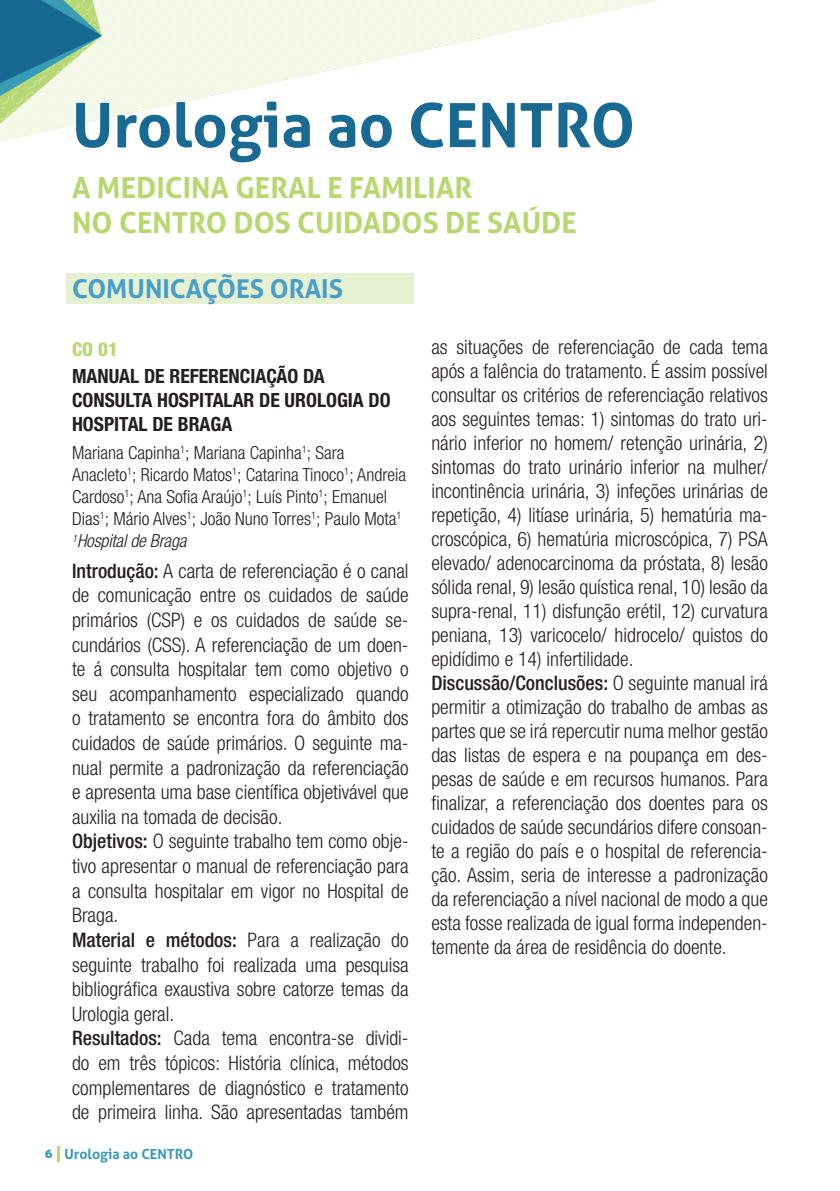
<style>
.page{position:relative;width:840px;height:1191px;background:#fff}
.page>*{position:absolute;margin:0;border:0;box-sizing:border-box;transform-origin:0 0}
.t1{font:700 61.2px "Aller";color:#186a93}
.t2{font:700 29px/34.8px "Aller";color:#b8d770}
.t3{font:700 26px "Aller";color:#499ec9}
.t4{font:300 condensed 20px/24px "Helvetica Neue LT Std";color:#231f20}
.t5{font:700 condensed 19.6px/24.2px "Helvetica Neue LT Std";color:#231f20}
.t6{font:800 condensed 19px "Helvetica Neue LT Std";color:#b8d770}
.t7{font:300 condensed 18px/22.2px "Helvetica Neue LT Std";color:#231f20}
.t8{font:700 14px "Aller";color:#3a9bb8}
.s1{font-style:italic}
.s2{font-weight:500}
.s3{font-size:20px}
</style>
<div class="page">
<svg style="left:58px;top:1146px;width:2px;height:15px"></svg>
<svg style="left:0;top:0;width:658px;height:141px"></svg>
<div style="left:66px;top:273px;width:348px;height:31px;background:#e6f1d1"></div>
<h1 class="t1" style="left:72px;top:88px;width:564px">Urologia ao CENTRO</h1>
<h2 class="t2" style="left:72px;top:170px;width:506px">A MEDICINA GERAL E FAMILIAR<br>NO CENTRO DOS CUIDADOS DE SAÚDE</h2>
<h3 class="t3" style="left:72px;top:273px;width:272px">COMUNICAÇÕES ORAIS</h3>
<p class="t6" style="left:72px;top:337px;width:47px">CO 01</p>
<p class="t5" style="left:72px;top:363px;width:320px">MANUAL DE REFERENCIAÇÃO DA<br>CONSULTA HOSPITALAR DE UROLOGIA DO<br>HOSPITAL DE BRAGA</p>
<p class="t7" style="left:72px;top:441px;width:335px">Mariana Capinha<sup>1</sup>; Mariana Capinha<sup>1</sup>; Sara Anacleto<sup>1</sup>; Ricardo Matos<sup>1</sup>; Catarina Tinoco<sup>1</sup>; Andreia Cardoso<sup>1</sup>; Ana Sofia Araújo<sup>1</sup>; Luís Pinto<sup>1</sup>; Emanuel Dias<sup>1</sup>; Mário Alves<sup>1</sup>; João Nuno Torres<sup>1</sup>; Paulo Mota<sup>1<br></sup><sup>1</sup><span class="s1">Hospital de Braga</span></p>
<p class="t4" style="left:72px;top:558px;width:338px;line-height:24.6px"><span class="s2">Introdução:</span> A carta de referenciação é o canal de comunicação entre os cuidados de saúde primários (CSP) e os cuidados de saúde se&shy;cundários (CSS). A referenciação de um doen&shy;te á consulta hospitalar tem como objetivo o seu acompanhamento especializado quando o tratamento se encontra fora do âmbito dos cuidados de saúde primários. O seguinte ma&shy;nual permite a padronização da referenciação e apresenta uma base científica objetivável que auxilia na tomada de decisão.<br><span class="s2">Objetivos:</span> O seguinte trabalho tem como obje&shy;tivo apresentar o manual de referenciação para a consulta hospitalar em vigor no Hospital de Braga.<br><span class="s2">Material e métodos:</span> Para a realização do seguinte trabalho foi realizada uma pesquisa bibliográfica exaustiva sobre catorze temas da Urologia geral.<br><span class="s2">Resultados:</span> Cada tema encontra-se dividi&shy;do em três tópicos: História clínica, métodos complementares de diagnóstico e tratamento de primeira linha. São apresentadas também</p>
<p class="t8" style="left:44px;top:1145px;width:150px"><span class="s3">6</span> Urologia ao CENTRO</p>
<p class="t4" style="left:431px;top:334px;width:338px">as situações de referenciação de cada tema após a falência do tratamento. É assim possível consultar os critérios de referenciação relativos aos seguintes temas: 1) sintomas do trato uri&shy;nário inferior no homem/ retenção urinária, 2) sintomas do trato urinário inferior na mulher/ incontinência urinária, 3) infeções urinárias de repetição, 4) litíase urinária, 5) hematúria ma&shy;croscópica, 6) hematúria microscópica, 7) PSA elevado/ adenocarcinoma da próstata, 8) lesão sólida renal, 9) lesão quística renal, 10) lesão da supra-renal, 11) disfunção erétil, 12) curvatura peniana, 13) varicocelo/ hidrocelo/ quistos do epidídimo e 14) infertilidade.<br><span class="s2">Discussão/Conclusões:</span> O seguinte manual irá permitir a otimização do trabalho de ambas as partes que se irá repercutir numa melhor gestão das listas de espera e na poupança em des&shy;pesas de saúde e em recursos humanos. Para finalizar, a referenciação dos doentes para os cuidados de saúde secundários difere consoan&shy;te a região do país e o hospital de referencia&shy;ção. Assim, seria de interesse a padronização da referenciação a nível nacional de modo a que esta fosse realizada de igual forma independen&shy;temente da área de residência do doente.</p>
</div>
